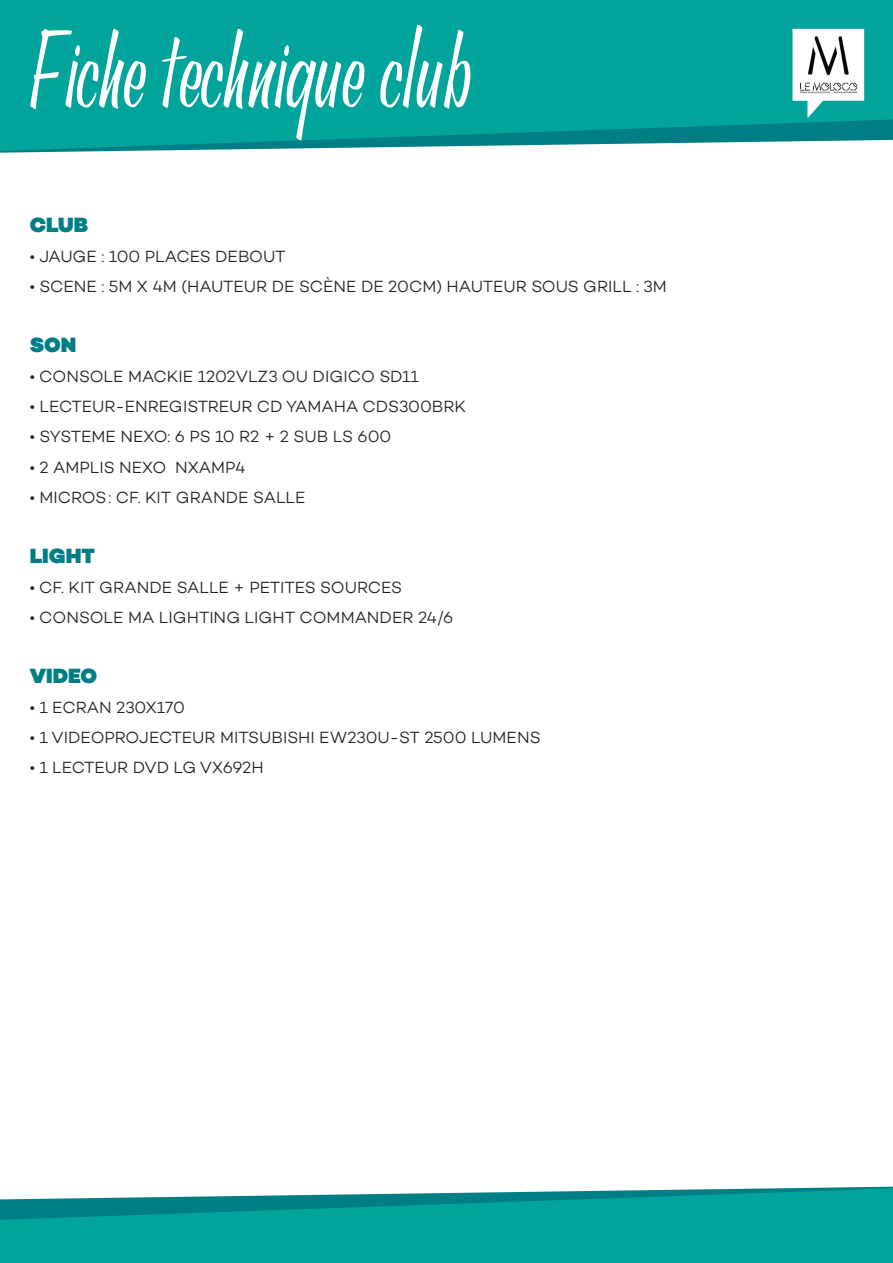
<style>
.page{position:relative;width:893px;height:1263px;background:#fff}
.page>*{position:absolute;margin:0;border:0;box-sizing:border-box;transform-origin:0 0}
.t1{font:110.4px "Barbee Script";color:#fff}
.t2{font:900 21px "Campton";color:#007e86}
.t3{font:300 16.5px "Campton";color:#231f20}
</style>
<div class="page">
<svg style="left:0;top:0;width:893px;height:151px;background:#08a49c"></svg>
<img style="left:785px;top:23px;width:86px;height:101px">
<svg style="left:0;top:1188px;width:893px;height:75px;background:#11a49e"></svg>
<p class="t1" style="left:30px;top:16px;width:444px">Fiche technique club</p>
<p class="t2" style="left:30px;top:212px;width:60px">CLUB</p>
<p class="t3" style="left:30px;top:247px;width:257px">• JAUGE : 100 PLACES DEBOUT</p>
<p class="t3" style="left:30px;top:277px;width:638px">• SCENE : 5M X 4M (HAUTEUR DE SCÈNE DE 20CM) HAUTEUR SOUS GRILL : 3M</p>
<p class="t2" style="left:30px;top:332px;width:48px">SON</p>
<p class="t3" style="left:30px;top:367px;width:390px">• CONSOLE MACKIE 1202VLZ3 OU DIGICO SD11</p>
<p class="t3" style="left:30px;top:397px;width:438px">• LECTEUR-ENREGISTREUR CD YAMAHA CDS300BRK</p>
<p class="t3" style="left:30px;top:427px;width:363px">• SYSTEME NEXO: 6 PS 10 R2 + 2 SUB LS 600</p>
<p class="t3" style="left:30px;top:457px;width:217px">• 2 AMPLIS NEXO NXAMP4</p>
<p class="t3" style="left:30px;top:487px;width:277px">• MICROS: CF. KIT GRANDE SALLE</p>
<p class="t2" style="left:30px;top:542px;width:67px">LIGHT</p>
<p class="t3" style="left:30px;top:577px;width:374px">• CF. KIT GRANDE SALLE + PETITES SOURCES</p>
<p class="t3" style="left:30px;top:607px;width:425px">• CONSOLE MA LIGHTING LIGHT COMMANDER 24/6</p>
<p class="t2" style="left:30px;top:662px;width:69px">VIDEO</p>
<p class="t3" style="left:30px;top:697px;width:157px">• 1 ECRAN 230X170</p>
<p class="t3" style="left:30px;top:727px;width:512px">• 1 VIDEOPROJECTEUR MITSUBISHI EW230U-ST 2500 LUMENS</p>
<p class="t3" style="left:30px;top:757px;width:236px">• 1 LECTEUR DVD LG VX692H</p>
</div>
